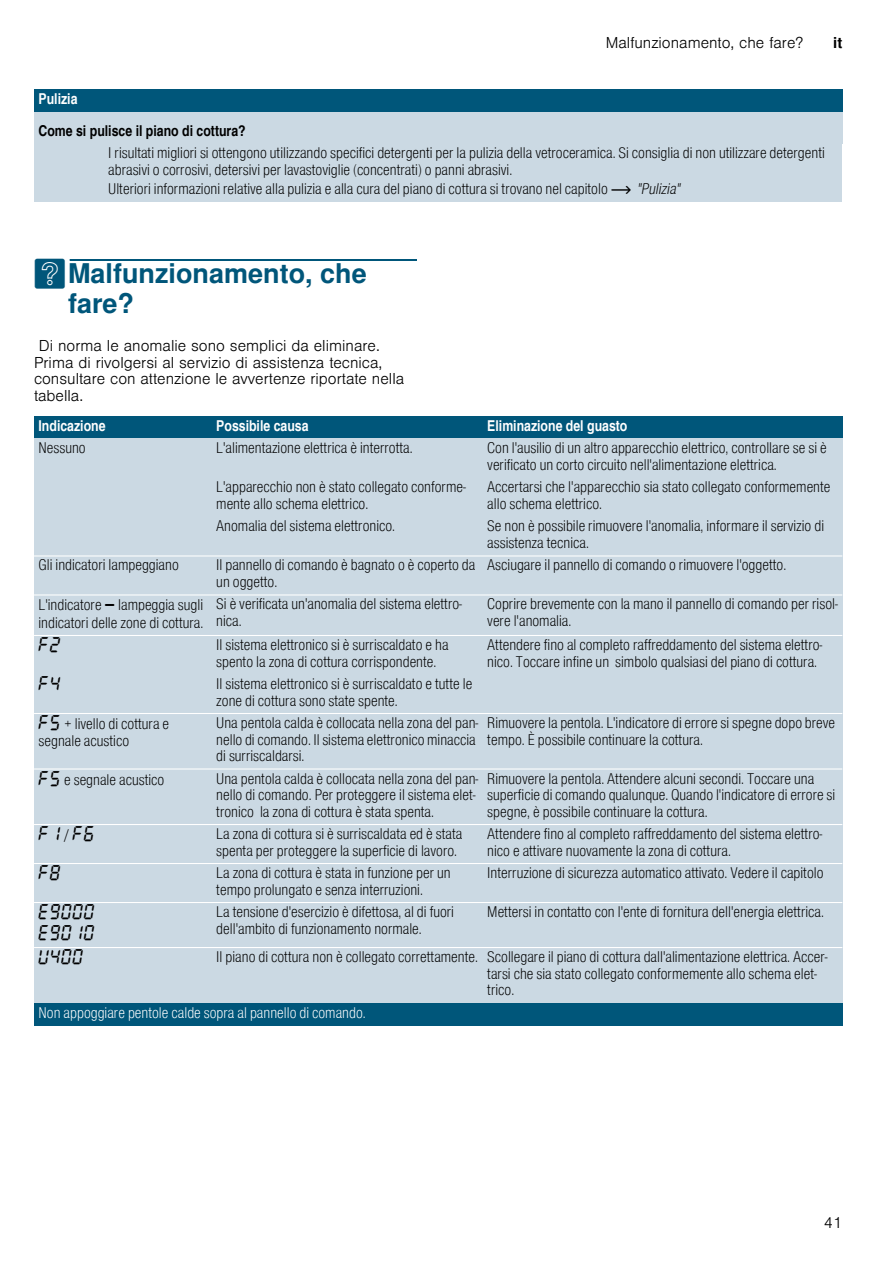
<style>
.page{position:relative;width:893px;height:1263px;background:#fff}
.page>*{position:absolute;margin:0;border:0;box-sizing:border-box;transform-origin:0 0}
.t1{font:700 27px/30px "Nimbus San L";color:#00567a}
.t2{font:16.5px/21px "BSH Symb All";color:#000}
.t3{font:15px/16.5px "Nimbus San L Lig Con";color:#000}
.t4{font:300 15px/16.5px "Nimbus San L";color:#000}
.t5{font:15px "Nimbus San L Bol Con";color:#fff}
.t6{font:15px "Nimbus San L Lig Con";color:#fff}
.t7{font:15px "Nimbus San L Bol Con";color:#000}
.t8{font:700 15px "Nimbus San L";color:#000}
.s1{font-family:"BSH Symb PH1"}
.s2{font-family:"Nimbus San L Lig Con Ita"}
.s3{font-family:"BSH Symb PG2";font-weight:400}
.s4{font-family:"BSH Symb PH4";font-size:16.5px}
.s5{font-family:"BSH Symb All";font-size:16.5px}
.s6{font-family:"Nimbus San L Lig Con";font-size:15px}
</style>
<div class="page">
<div style="left:70px;top:259px;width:347px;height:2px;border:1px solid #00567a"></div>
<div style="left:34px;top:90px;width:808px;height:22px;background:#00567a"></div>
<div style="left:34px;top:112px;width:808px;height:32px;background:#cbd9e3"></div>
<div style="left:34px;top:144px;width:70px;height:58px;background:#cbd9e3"></div>
<div style="left:104px;top:144px;width:738px;height:58px;background:#cbd9e3"></div>
<div style="left:34px;top:416px;width:178px;height:23px;background:#00567a"></div>
<div style="left:212px;top:416px;width:271px;height:23px;background:#00567a"></div>
<div style="left:483px;top:416px;width:359px;height:23px;background:#00567a"></div>
<div style="left:34px;top:439px;width:178px;height:117px;background:#cbd9e3"></div>
<div style="left:212px;top:439px;width:271px;height:39px;background:#cbd9e3"></div>
<div style="left:483px;top:439px;width:359px;height:39px;background:#cbd9e3"></div>
<div style="left:212px;top:478px;width:271px;height:39px;background:#cbd9e3"></div>
<div style="left:483px;top:478px;width:359px;height:39px;background:#cbd9e3"></div>
<div style="left:212px;top:517px;width:271px;height:39px;background:#cbd9e3"></div>
<div style="left:483px;top:517px;width:359px;height:39px;background:#cbd9e3"></div>
<div style="left:34px;top:556px;width:178px;height:39px;background:#cbd9e3"></div>
<div style="left:212px;top:556px;width:271px;height:39px;background:#cbd9e3"></div>
<div style="left:483px;top:556px;width:359px;height:39px;background:#cbd9e3"></div>
<div style="left:34px;top:595px;width:178px;height:40px;background:#cbd9e3"></div>
<div style="left:212px;top:595px;width:271px;height:40px;background:#cbd9e3"></div>
<div style="left:483px;top:595px;width:359px;height:40px;background:#cbd9e3"></div>
<div style="left:34px;top:635px;width:178px;height:39px;background:#cbd9e3"></div>
<div style="left:212px;top:635px;width:271px;height:39px;background:#cbd9e3"></div>
<div style="left:483px;top:635px;width:359px;height:78px;background:#cbd9e3"></div>
<div style="left:34px;top:674px;width:178px;height:39px;background:#cbd9e3"></div>
<div style="left:212px;top:674px;width:271px;height:39px;background:#cbd9e3"></div>
<div style="left:34px;top:713px;width:178px;height:56px;background:#cbd9e3"></div>
<div style="left:212px;top:713px;width:271px;height:56px;background:#cbd9e3"></div>
<div style="left:483px;top:713px;width:359px;height:56px;background:#cbd9e3"></div>
<div style="left:34px;top:769px;width:178px;height:55px;background:#cbd9e3"></div>
<div style="left:212px;top:769px;width:271px;height:55px;background:#cbd9e3"></div>
<div style="left:483px;top:769px;width:359px;height:55px;background:#cbd9e3"></div>
<div style="left:34px;top:824px;width:178px;height:39px;background:#cbd9e3"></div>
<div style="left:212px;top:824px;width:271px;height:39px;background:#cbd9e3"></div>
<div style="left:483px;top:824px;width:359px;height:39px;background:#cbd9e3"></div>
<div style="left:34px;top:863px;width:178px;height:39px;background:#cbd9e3"></div>
<div style="left:212px;top:863px;width:271px;height:39px;background:#cbd9e3"></div>
<div style="left:483px;top:863px;width:359px;height:39px;background:#cbd9e3"></div>
<div style="left:34px;top:902px;width:178px;height:45px;background:#cbd9e3"></div>
<div style="left:212px;top:902px;width:271px;height:45px;background:#cbd9e3"></div>
<div style="left:483px;top:902px;width:359px;height:45px;background:#cbd9e3"></div>
<div style="left:34px;top:947px;width:178px;height:56px;background:#cbd9e3"></div>
<div style="left:212px;top:947px;width:271px;height:56px;background:#cbd9e3"></div>
<div style="left:483px;top:947px;width:359px;height:56px;background:#cbd9e3"></div>
<div style="left:34px;top:1003px;width:808px;height:22px;background:#00567a"></div>
<hr style="left:34px;top:555px;width:808px;height:1px;background:#fff">
<hr style="left:34px;top:594px;width:808px;height:1px;background:#fff">
<hr style="left:34px;top:635px;width:808px;height:1px;background:#fff">
<hr style="left:34px;top:713px;width:808px;height:1px;background:#fff">
<hr style="left:34px;top:768px;width:808px;height:1px;background:#fff">
<hr style="left:34px;top:824px;width:808px;height:1px;background:#fff">
<hr style="left:34px;top:863px;width:808px;height:1px;background:#fff">
<hr style="left:34px;top:902px;width:808px;height:1px;background:#fff">
<hr style="left:34px;top:947px;width:808px;height:1px;background:#fff">
<p class="t4" style="left:606px;top:33px;width:199px">Malfunzionamento, che fare?</p>
<p class="t8" style="left:833px;top:34px;width:11px">it</p>
<p class="t5" style="left:39px;top:89px;width:40px">Pulizia</p>
<p class="t7" style="left:39px;top:121px;width:209px">Come si pulisce il piano di cottura?</p>
<p class="t3" style="left:108px;top:144px;width:718px">I risultati migliori si ottengono utilizzando specifici detergenti per la pulizia della vetroceramica. Si consiglia di non utilizzare detergenti abrasivi o corrosivi, detersivi per lavastoviglie (concentrati) o panni abrasivi.</p>
<p class="t3" style="left:108px;top:180px;width:574px">Ulteriori informazioni relative alla pulizia e alla cura del piano di cottura si trovano nel capitolo <span class="s1">~</span> <span class="s2">"Pulizia"</span></p>
<h1 class="t1" style="left:68px;top:258px;width:300px;text-indent:-34px"><span class="s3">3</span>Malfunzionamento, che fare?</h1>
<p class="t4" style="left:34px;top:336px;width:371px;text-indent:5px">Di norma le anomalie sono semplici da eliminare.<br>Prima di rivolgersi al servizio di assistenza tecnica, consultare con attenzione le avvertenze riportate nella tabella.</p>
<p class="t5" style="left:39px;top:416px;width:68px">Indicazione</p>
<p class="t5" style="left:216px;top:416px;width:94px">Possibile causa</p>
<p class="t5" style="left:487px;top:416px;width:142px">Eliminazione del guasto</p>
<p class="t3" style="left:39px;top:439px;width:49px">Nessuno</p>
<p class="t3" style="left:216px;top:439px;width:198px">L'alimentazione elettrica è interrotta.</p>
<p class="t3" style="left:487px;top:439px;width:341px">Con l'ausilio di un altro apparecchio elettrico, controllare se si è verificato un corto circuito nell'alimentazione elettrica.</p>
<p class="t3" style="left:216px;top:478px;width:251px">L'apparecchio non è stato collegato conforme&shy;mente allo schema elettrico.</p>
<p class="t3" style="left:487px;top:478px;width:345px">Accertarsi che l'apparecchio sia stato collegato conformemente allo schema elettrico.</p>
<p class="t3" style="left:216px;top:517px;width:180px">Anomalia del sistema elettronico.</p>
<p class="t3" style="left:487px;top:517px;width:338px">Se non è possibile rimuovere l'anomalia, informare il servizio di assistenza tecnica.</p>
<p class="t3" style="left:39px;top:556px;width:142px">Gli indicatori lampeggiano</p>
<p class="t3" style="left:216px;top:556px;width:260px">Il pannello di comando è bagnato o è coperto da un oggetto.</p>
<p class="t3" style="left:487px;top:556px;width:300px">Asciugare il pannello di comando o rimuovere l'oggetto.</p>
<p class="t3" style="left:39px;top:596px;width:166px;line-height:17px">L'indicatore <span class="s4">Ù</span> lampeggia sugli indicatori delle zone di cottura.</p>
<p class="t3" style="left:216px;top:595px;width:247px">Si è verificata un'anomalia del sistema elettro&shy;nica.</p>
<p class="t3" style="left:487px;top:595px;width:352px">Coprire brevemente con la mano il pannello di comando per risol&shy;vere l'anomalia.</p>
<p class="t2" style="left:39px;top:635px;width:24px">”ƒ</p>
<p class="t3" style="left:216px;top:636px;width:234px">Il sistema elettronico si è surriscaldato e ha spento la zona di cottura corrispondente.</p>
<p class="t3" style="left:487px;top:636px;width:336px">Attendere fino al completo raffreddamento del sistema elettro&shy;nico. Toccare infine un simbolo qualsiasi del piano di cottura.</p>
<p class="t2" style="left:39px;top:674px;width:24px">”…</p>
<p class="t3" style="left:216px;top:675px;width:257px">Il sistema elettronico si è surriscaldato e tutte le zone di cottura sono state spente.</p>
<p class="t3" style="left:39px;top:715px;width:132px;line-height:17px"><span class="s5">”†</span> + livello di cottura e segnale acustico</p>
<p class="t3" style="left:216px;top:714px;width:263px">Una pentola calda è collocata nella zona del pan&shy;nello di comando. Il sistema elettronico minaccia di surriscaldarsi.</p>
<p class="t3" style="left:487px;top:714px;width:349px">Rimuovere la pentola. L'indicatore di errore si spegne dopo breve tempo. È possibile continuare la cottura.</p>
<p class="t3" style="left:39px;top:770px;width:127px"><span class="s5">”†</span> e segnale acustico</p>
<p class="t3" style="left:216px;top:769px;width:263px">Una pentola calda è collocata nella zona del pan&shy;nello di comando. Per proteggere il sistema elet&shy;tronico la zona di cottura è stata spenta.</p>
<p class="t3" style="left:487px;top:769px;width:349px">Rimuovere la pentola. Attendere alcuni secondi. Toccare una superficie di comando qualunque. Quando l'indicatore di errore si spegne, è possibile continuare la cottura.</p>
<p class="t2" style="left:39px;top:824px;width:58px">”‚ <span class="s6">/</span> ”‡</p>
<p class="t3" style="left:216px;top:825px;width:247px">La zona di cottura si è surriscaldata ed è stata spenta per proteggere la superficie di lavoro.</p>
<p class="t3" style="left:487px;top:825px;width:336px">Attendere fino al completo raffreddamento del sistema elettro&shy;nico e attivare nuovamente la zona di cottura.</p>
<p class="t2" style="left:39px;top:863px;width:24px">”‰</p>
<p class="t3" style="left:216px;top:864px;width:236px">La zona di cottura è stata in funzione per un tempo prolungato e senza interruzioni.</p>
<p class="t3" style="left:487px;top:864px;width:338px">Interruzione di sicurezza automatico attivato. Vedere il capitolo</p>
<p class="t2" style="left:39px;top:902px;width:58px">“Š‹‹‹ “Š‹‚‹</p>
<p class="t3" style="left:216px;top:903px;width:239px">La tensione d'esercizio è difettosa, al di fuori dell'ambito di funzionamento normale.</p>
<p class="t3" style="left:487px;top:903px;width:338px">Mettersi in contatto con l'ente di fornitura dell'energia elettrica.</p>
<p class="t2" style="left:39px;top:947px;width:47px">—…‹‹</p>
<p class="t3" style="left:487px;top:948px;width:342px;text-indent:-271px">Il piano di cottura non è collegato correttamente. Scollegare il piano di cottura dall'alimentazione elettrica. Accer&shy;tarsi che sia stato collegato conformemente allo schema elet&shy;trico.</p>
<p class="t6" style="left:39px;top:1003px;width:328px">Non appoggiare pentole calde sopra al pannello di comando.</p>
<p class="t4" style="left:824px;top:1213px;width:20px">41</p>
</div>
